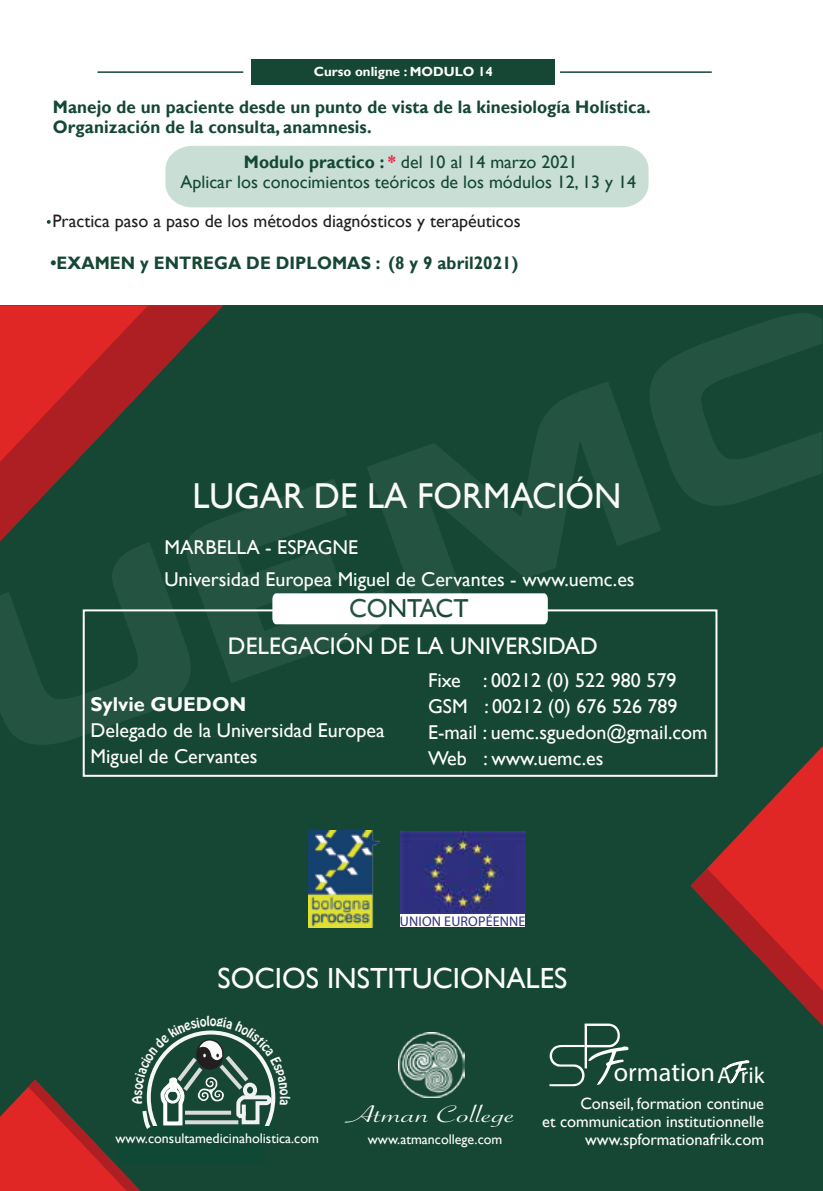
<style>
.page{position:relative;width:823px;height:1191px;background:#fff}
.page>*{position:absolute;margin:0;border:0;box-sizing:border-box;transform-origin:0 0}
.t1{font:36px "Gill Sans";color:#fafafb}
.t2{font:29.2px "Gill Sans";color:#fff}
.t3{font:26.2px "Myriad Pro";color:#fff}
.t4{font:26px "Gill Sans";color:#154734}
.t5{font:25.6px "Savoye Let Plain";color:#fff;scale:1.66 1}
.t6{font:24px "Gill Sans";color:#fff}
.t7{font:20px/26px "Gill Sans";color:#fff}
.t8{font:700 20px "Gill Sans";color:#fff}
.t9{font:700 18px/20px "Gill Sans";letter-spacing:.005em;color:#154734;scale:.95 1}
.t10{font:18px/20px "Gill Sans";color:#154734;text-align:center}
.t11{font:18px "Gill Sans";color:#231f20}
.t12{font:16.4px/18.2px "Gill Sans";color:#fff;text-align:right}
.t13{font:14px "Gill Sans";color:#fff}
.t14{font:14px "Myriad Pro";letter-spacing:.01em;color:#2e317d}
.t15{font:700 13.2px "Gill Sans";color:#fff}
.t16{font:11.8px "Hobo Std";color:#fcfafc}
.s1{font-weight:700}
.s2{font-weight:700;color:#ed1a3c}
.s3{color:#fafafb}
.s4{font-size:23px}
</style>
<div class="page">
<div style="left:0;top:305px;width:822px;height:886px;background:#154734"></div>
<svg style="left:690px;top:746px;width:132px;height:279px"></svg>
<svg style="left:549px;top:1023px;width:80px;height:63px"></svg>
<svg style="left:724px;top:1060px;width:26px;height:24px"></svg>
<div style="left:83px;top:609px;width:634px;height:168px;border:2px solid #fff"></div>
<svg style="left:390px;top:616px;width:157px;height:8px"></svg>
<img style="left:308px;top:831px;width:71px;height:96px">
<img style="left:400px;top:831px;width:125px;height:83px">
<div style="left:400px;top:914px;width:125px;height:12px;background:#fff"></div>
<svg style="left:47px;top:220px;width:4px;height:4px"></svg>
<hr style="left:97px;top:71px;width:146px;height:2px;background:#154734">
<hr style="left:559px;top:71px;width:152px;height:2px;background:#154734">
<div style="left:251px;top:60px;width:303px;height:25px;background:#154734"></div>
<svg style="left:0;top:305px;width:223px;height:236px"></svg>
<svg style="left:0;top:542px;width:187px;height:203px"></svg>
<svg style="left:184px;top:479px;width:206px;height:204px;fill:#255342"></svg>
<svg style="left:367px;top:382px;width:293px;height:234px"></svg>
<svg style="left:645px;top:313px;width:175px;height:196px"></svg>
<div style="left:165px;top:146px;width:483px;height:61px;background:#c9dfd5"></div>
<img style="left:398px;top:1032px;width:66px;height:65px">
<svg style="left:0;top:1030px;width:276px;height:161px"></svg>
<p class="t15" style="left:314px;top:64px;width:180px">Curso onligne : MODULO 14</p>
<p class="t9" style="left:53px;top:97px;width:630px">Manejo de un paciente desde un punto de vista de la kinesiología Holística.<br>Organización de la consulta, anamnesis.</p>
<p class="t10" style="left:180px;top:152px;width:457px"><span class="s1">Modulo practico :</span> <span class="s2">*</span> del 10 al 14 marzo 2021<br>Aplicar los conocimientos teóricos de los módulos 12, 13 y 14</p>
<p class="t11" style="left:52px;top:210px;width:469px">Practica paso a paso de los métodos diagnósticos y terapéuticos</p>
<p class="t9" style="left:50px;top:254px;width:494px">•EXAMEN y ENTREGA DE DIPLOMAS : (8 y 9 abril2021)</p>
<h1 class="t1" style="left:192px;top:475px;width:430px">LUGAR DE LA FORMACIÓN</h1>
<p class="t7" style="left:164px;top:531px;width:471px;line-height:32px">MARBELLA - ESPAGNE<br>Universidad Europea Miguel de Cervantes <span class="s3">- www.uemc.es</span></p>
<h3 class="t4" style="left:349px;top:593px;width:121px">CONTACT</h3>
<p class="t6" style="left:228px;top:632px;width:371px">DELEGACIÓN DE LA UNIVERSIDAD</p>
<p class="t8" style="left:90px;top:692px;width:157px">Sylvie GUEDON</p>
<p class="t7" style="left:90px;top:717px;width:295px">Delegado de la Universidad Europea<br>Miguel de Cervantes</p>
<p class="t7" style="left:428px;top:667px;width:281px">Fixe : 00212 (0) 522 980 579<br>GSM : 00212 (0) 676 526 789<br>E-mail : uemc.sguedon@gmail.com<br>Web : www.uemc.es</p>
<p class="t14" style="left:399px;top:912px;width:127px">UNION EUROPÉENNE</p>
<h2 class="t2" style="left:217px;top:961px;width:351px">SOCIOS INSTITUCIONALES</h2>
<p class="t16" style="left:293px;top:1095px;width:5px;rotate:90deg">l</p>
<p class="t13" style="left:115px;top:1129px;width:205px">www.consultamedicinaholistica.com</p>
<p class="t13" style="left:367px;top:1131px;width:136px">www.atmancollege.com</p>
<p class="t5" style="left:346px;top:1097px;width:103px">Atman College</p>
<h3 class="t3" style="left:613px;top:1056px;width:152px">ormation<span class="s4">A rik</span></h3>
<p class="t12" style="left:542px;top:1094px;width:223px">Conseil, formation continue<br>et communication institutionnelle www.spformationafrik.com</p>
</div>
